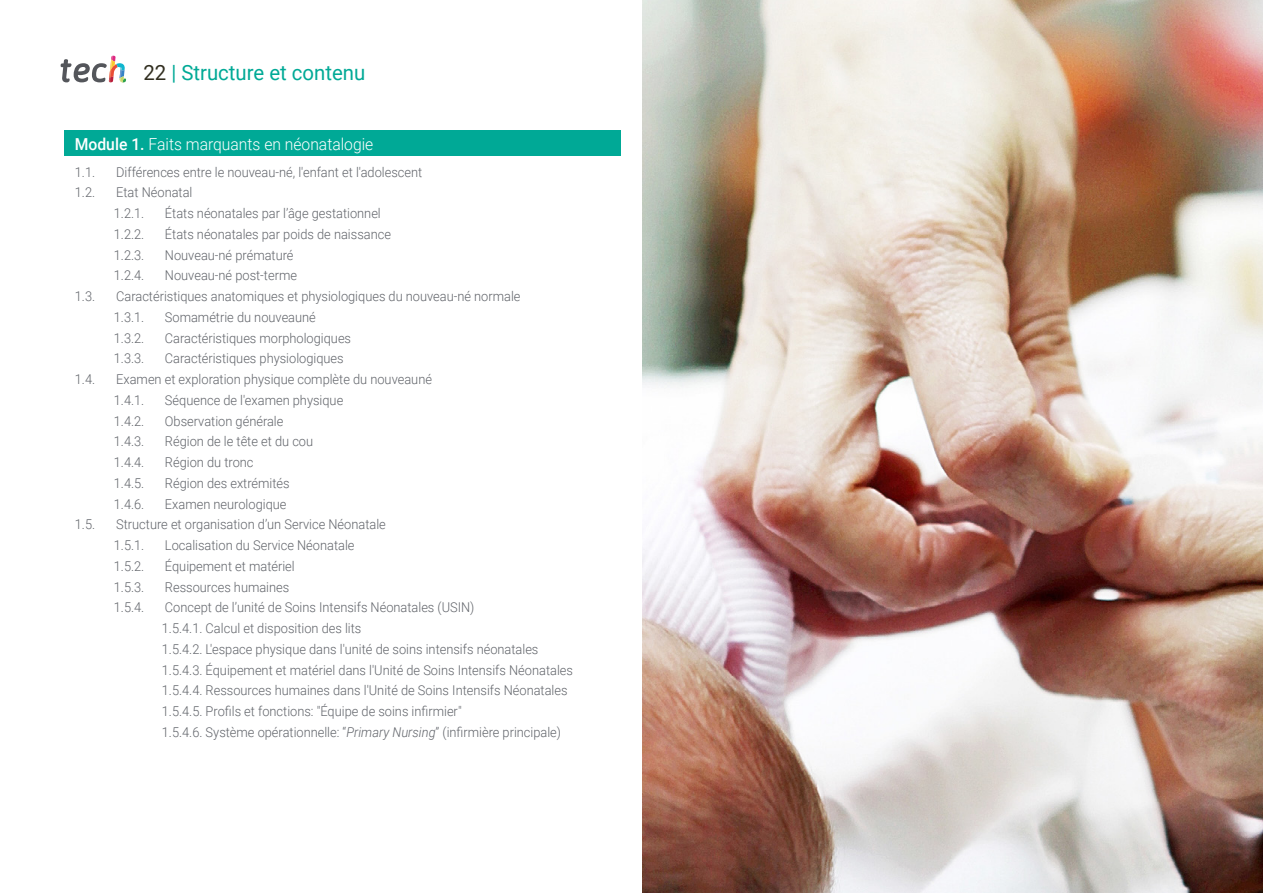
<style>
.page{position:relative;width:1263px;height:893px;background:#fff}
.page>*{position:absolute;margin:0;border:0;box-sizing:border-box;transform-origin:0 0}
.t1{font:21px "Roboto";color:#00a996}
.t2{font:300 16.5px "Roboto";color:#fff;scale:.95 1}
.t3{font:300 13.5px/20.7px "Roboto";color:#61646a;scale:.95 1}
.s1{color:#312e20}
.s2{font-weight:500}
.s3{font-style:italic}
</style>
<div class="page">
<div style="left:64px;top:131px;width:557px;height:25px;background:#00a996"></div>
<svg style="left:61px;top:56px;width:65px;height:27px"></svg>
<img style="left:642px;top:0;width:621px;height:893px">
<h1 class="t1" style="left:144px;top:57px;width:223px"><span class="s1">22</span> | Structure et contenu</h1>
<p class="t2" style="left:75px;top:132px;width:316px"><span class="s2">Module 1.</span> Faits marquants en néonatalogie</p>
<p class="t3" style="left:75px;top:161px;width:23px">1.1.</p>
<p class="t3" style="left:116px;top:161px;width:324px">Différences entre le nouveau-né, l'enfant et l'adolescent</p>
<p class="t3" style="left:75px;top:182px;width:23px">1.2.</p>
<p class="t3" style="left:114px;top:182px;width:84px">Etat Néonatal<br>1.2.1.</p>
<p class="t3" style="left:165px;top:202px;width:229px">États néonatales par l’âge gestationnel</p>
<p class="t3" style="left:114px;top:223px;width:34px">1.2.2.</p>
<p class="t3" style="left:165px;top:223px;width:239px">États néonatales par poids de naissance</p>
<p class="t3" style="left:114px;top:244px;width:34px">1.2.3.</p>
<p class="t3" style="left:165px;top:244px;width:137px">Nouveau-né prématuré</p>
<p class="t3" style="left:114px;top:265px;width:34px">1.2.4.</p>
<p class="t3" style="left:165px;top:265px;width:140px">Nouveau-né post-terme</p>
<p class="t3" style="left:75px;top:285px;width:23px">1.3.</p>
<p class="t3" style="left:114px;top:285px;width:430px">Caractéristiques anatomiques et physiologiques du nouveau-né normale<br>1.3.1.</p>
<p class="t3" style="left:165px;top:306px;width:160px">Somamétrie du nouveauné</p>
<p class="t3" style="left:114px;top:327px;width:34px">1.3.2.</p>
<p class="t3" style="left:165px;top:327px;width:197px">Caractéristiques morphologiques</p>
<p class="t3" style="left:114px;top:348px;width:34px">1.3.3.</p>
<p class="t3" style="left:165px;top:348px;width:190px">Caractéristiques physiologiques</p>
<p class="t3" style="left:75px;top:368px;width:23px">1.4.</p>
<p class="t3" style="left:114px;top:368px;width:336px">Examen et exploration physique complète du nouveauné<br>1.4.1.</p>
<p class="t3" style="left:165px;top:389px;width:189px">Séquence de l'examen physique</p>
<p class="t3" style="left:114px;top:410px;width:34px">1.4.2.</p>
<p class="t3" style="left:165px;top:410px;width:126px">Observation générale</p>
<p class="t3" style="left:114px;top:431px;width:34px">1.4.3.</p>
<p class="t3" style="left:165px;top:431px;width:157px">Région de le tête et du cou</p>
<p class="t3" style="left:114px;top:451px;width:34px">1.4.4.</p>
<p class="t3" style="left:165px;top:451px;width:95px">Région du tronc</p>
<p class="t3" style="left:114px;top:472px;width:34px">1.4.5.</p>
<p class="t3" style="left:165px;top:472px;width:133px">Région des extrémités</p>
<p class="t3" style="left:114px;top:493px;width:34px">1.4.6.</p>
<p class="t3" style="left:165px;top:493px;width:129px">Examen neurologique</p>
<p class="t3" style="left:75px;top:514px;width:23px">1.5.</p>
<p class="t3" style="left:114px;top:514px;width:288px">Structure et organisation d’un Service Néonatale<br>1.5.1.</p>
<p class="t3" style="left:165px;top:534px;width:201px">Localisation du Service Néonatale</p>
<p class="t3" style="left:114px;top:555px;width:34px">1.5.2.</p>
<p class="t3" style="left:165px;top:555px;width:138px">Équipement et matériel</p>
<p class="t3" style="left:114px;top:576px;width:34px">1.5.3.</p>
<p class="t3" style="left:165px;top:576px;width:132px">Ressources humaines</p>
<p class="t3" style="left:114px;top:597px;width:34px">1.5.4.</p>
<p class="t3" style="left:162px;top:597px;width:434px">Concept de l’unité de Soins Intensifs Néonatales (USIN)<br>1.5.4.1. Calcul et disposition des lits<br>1.5.4.2. L'espace physique dans l'unité de soins intensifs néonatales 1.5.4.3. Équipement et matériel dans l'Unité de Soins Intensifs Néonatales 1.5.4.4. Ressources humaines dans l'Unité de Soins Intensifs Néonatales 1.5.4.5. Profils et fonctions: "Équipe de soins infirmier"<br>1.5.4.6. Système opérationnelle: “<span class="s3">Primary Nursing</span>” (infirmière principale)</p>
</div>
